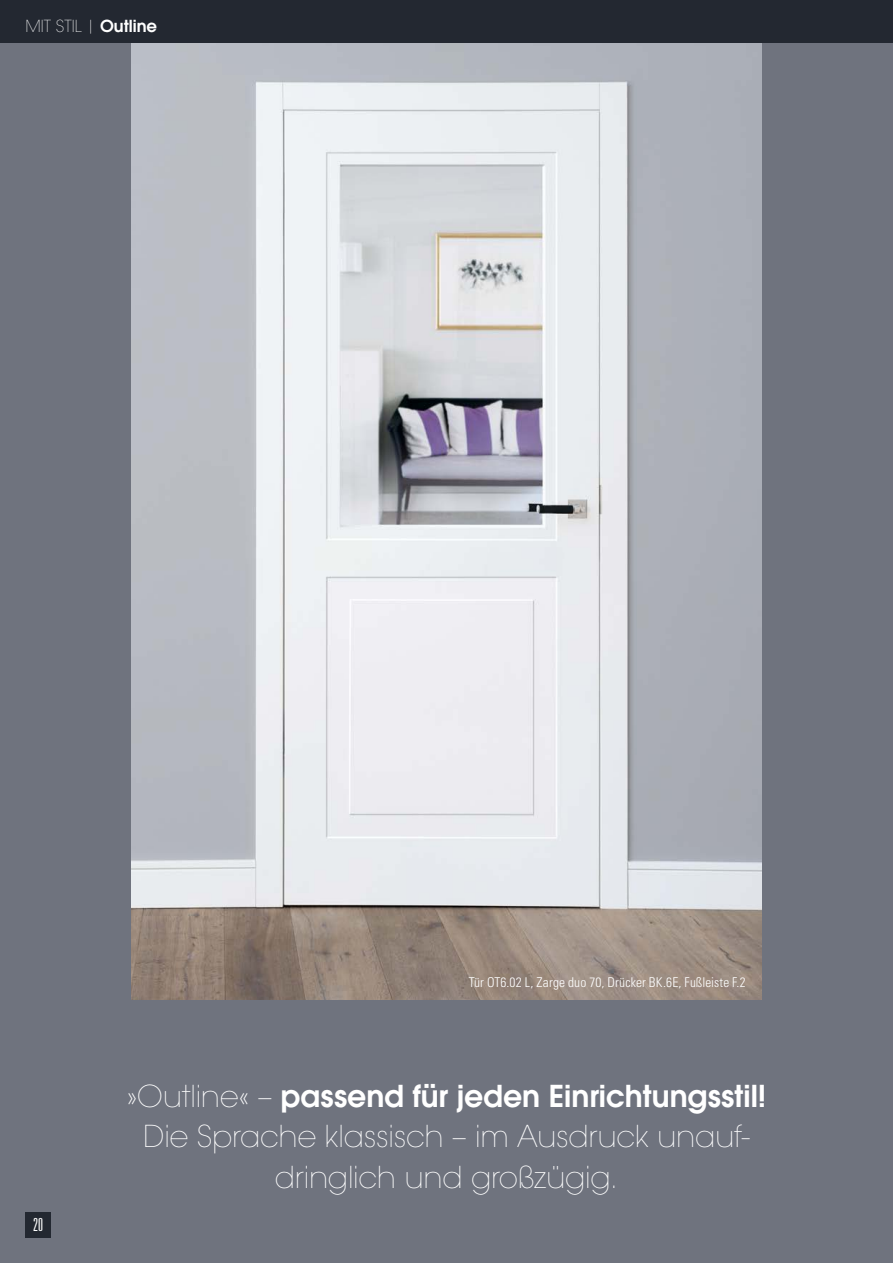
<style>
.page{position:relative;width:893px;height:1263px;background:#fff}
.page>*{position:absolute;margin:0;border:0;box-sizing:border-box;transform-origin:0 0}
.t1{font:200 30px/40.5px "ITC Avant Garde W1 G";letter-spacing:-.005em;color:#fff;text-align:center}
.t2{font:300 ultra-condensed 18px "Univers";color:#fff}
.t3{font:200 16.5px "ITC Avant Garde W1 G";color:#fff}
.t4{font:300 condensed 13.5px "Univers LT";letter-spacing:.01em;color:#fff}
.s1{font-weight:600}
</style>
<div class="page">
<div style="left:0;top:43px;width:893px;height:1220px;background:#6f737e"></div>
<div style="left:26px;top:1212px;width:25px;height:26px;background:#232831"></div>
<img style="left:132px;top:43px;width:629px;height:956px">
<div style="left:0;top:0;width:893px;height:43px;background:#232831"></div>
<p class="t3" style="left:26px;top:15px;width:133px">MIT STIL | <span class="s1">Outline</span></p>
<p class="t4" style="left:469px;top:974px;width:278px">Tür OT6.02 L, Zarge duo 70, Drücker BK.6E, Fußleiste F.2</p>
<p class="t2" style="left:33px;top:1214px;width:11px">20</p>
<p class="t1" style="left:127px;top:1075px;width:641px">»Outline« – <span class="s1">passend für jeden Einrichtungsstil!<br></span>Die Sprache klassisch – im Ausdruck unauf&shy;dringlich und großzügig.</p>
</div>
